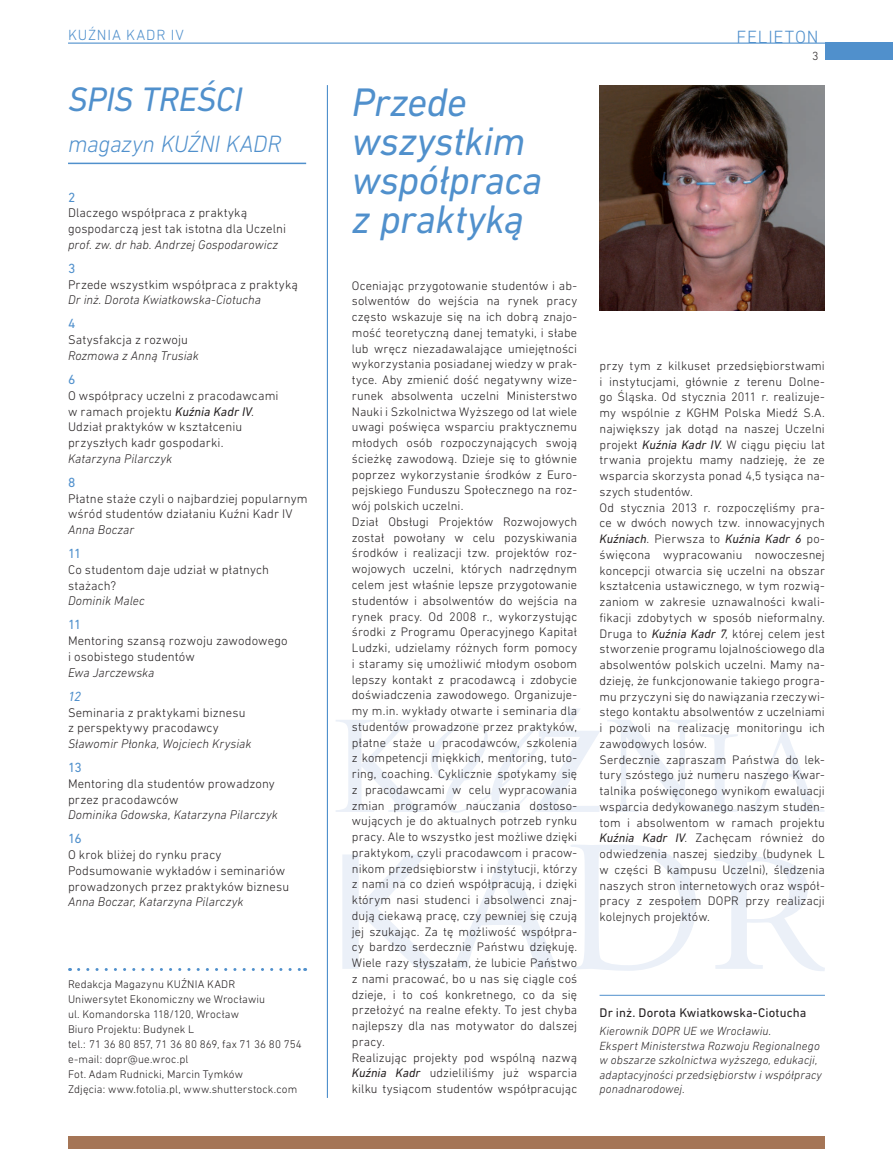
<style>
.page{position:relative;width:893px;height:1149px;background:#fff}
.page>*{position:absolute;margin:0;border:0;box-sizing:border-box;transform-origin:0 0}
.t1{font:italic 40.5px/39px "DIN Next LT Pro";letter-spacing:-.015em;color:#5090cc}
.t2{font:italic 34.5px "DIN Next LT Pro";letter-spacing:-.015em;color:#5090cc}
.t3{font:italic 300 24px "DIN Next LT Pro";letter-spacing:-.015em;color:#5090cc}
.t4{font:300 18px "DIN Next LT Pro";letter-spacing:.045em;color:#5090cc}
.t5{font:300 15px "DIN Next LT Pro";letter-spacing:.055em;color:#5090cc}
.t6{font:13.5px "DIN Next LT Pro";letter-spacing:-.075em;color:#5090cc}
.t7{font:italic 13.5px "DIN Next LT Pro";color:#5090cc}
.t8{font:300 12.75px/15.8px "DIN Next LT Pro";letter-spacing:.01em;color:#231f20}
.t9{font:italic 300 12.75px "DIN Next LT Pro";color:#231f20}
.t10{font:12.75px "DIN Next LT Pro";letter-spacing:.01em;color:#231f20}
.t11{font:300 12.6px/15.8px "DIN Next LT Pro";letter-spacing:.01em;color:#231f20}
.t12{font:italic 300 12px/14.4px "DIN Next LT Pro";letter-spacing:.005em;color:#231f20}
.t13{font:300 12px "DIN Next LT Pro";color:#231f20}
.t14{font:300 11.25px/15px "DIN Next LT Pro";letter-spacing:.01em;color:#231f20}
.s1{font-weight:400;font-style:italic}
</style>
<div class="page">
<hr style="left:68px;top:43px;width:825px;height:1px;background:#5090cc">
<div style="left:825px;top:43px;width:68px;height:17px;background:#5090cc"></div>
<div style="left:68px;top:1135px;width:757px;height:13px;background:#a57556"></div>
<svg style="left:336px;top:708px;width:489px;height:262px"></svg>
<img style="left:600px;top:85px;width:225px;height:225px">
<hr style="left:327px;top:85px;width:1px;height:1012px;background:#5090cc">
<hr style="left:600px;top:994px;width:225px;height:1px;background:#5090cc">
<hr style="left:68px;top:162px;width:238px;height:2px;background:#5090cc">
<svg style="left:79px;top:968px;width:227px;height:2px"></svg>
<p class="t5" style="left:68px;top:27px;width:117px">KUŹNIA KADR IV</p>
<h3 class="t4" style="left:736px;top:26px;width:84px">FELIETON</h3>
<h2 class="t2" style="left:68px;top:79px;width:176px">SPIS TREŚCI</h2>
<h3 class="t3" style="left:68px;top:130px;width:215px">magazyn KUŹNI KADR</h3>
<p class="t6" style="left:68px;top:189px;width:9px">2</p>
<p class="t8" style="left:68px;top:205px;width:220px">Dlaczego współpraca z praktyką gospodarczą jest tak istotna dla Uczelni</p>
<p class="t9" style="left:68px;top:237px;width:212px">prof. zw. dr hab. Andrzej Gospodarowicz</p>
<p class="t6" style="left:68px;top:260px;width:9px">3</p>
<p class="t8" style="left:68px;top:276px;width:232px">Przede wszystkim współpraca z praktyką</p>
<p class="t9" style="left:68px;top:293px;width:195px">Dr inż. Dorota Kwiatkowska-Ciotucha</p>
<p class="t6" style="left:68px;top:316px;width:9px">4</p>
<p class="t8" style="left:68px;top:332px;width:122px">Satysfakcja z rozwoju</p>
<p class="t9" style="left:68px;top:348px;width:132px">Rozmowa z Anną Trusiak</p>
<p class="t6" style="left:68px;top:371px;width:9px">6</p>
<p class="t8" style="left:68px;top:387px;width:212px">O współpracy uczelni z pracodawcami w ramach projektu <span class="s1">Kuźnia Kadr IV</span>.<br>Udział praktyków w kształceniu przyszłych kadr gospodarki.</p>
<p class="t9" style="left:68px;top:451px;width:106px">Katarzyna Pilarczyk</p>
<p class="t6" style="left:68px;top:474px;width:9px">8</p>
<p class="t8" style="left:68px;top:490px;width:241px">Płatne staże czyli o najbardziej popularnym wśród studentów działaniu Kuźni Kadr IV</p>
<p class="t9" style="left:68px;top:522px;width:68px">Anna Boczar</p>
<p class="t6" style="left:68px;top:545px;width:15px">11</p>
<p class="t8" style="left:68px;top:561px;width:203px">Co studentom daje udział w płatnych stażach?</p>
<p class="t9" style="left:68px;top:593px;width:78px">Dominik Malec</p>
<p class="t6" style="left:68px;top:617px;width:15px">11</p>
<p class="t8" style="left:68px;top:632px;width:221px">Mentoring szansą rozwoju zawodowego i osobistego studentów</p>
<p class="t9" style="left:68px;top:665px;width:88px">Ewa Jarczewska</p>
<p class="t7" style="left:68px;top:688px;width:14px">12</p>
<p class="t8" style="left:68px;top:704px;width:179px">Seminaria z praktykami biznesu z perspektywy pracodawcy</p>
<p class="t9" style="left:68px;top:736px;width:185px">Sławomir Płonka, Wojciech Krysiak</p>
<p class="t6" style="left:68px;top:759px;width:15px">13</p>
<p class="t8" style="left:68px;top:775px;width:208px">Mentoring dla studentów prowadzony przez pracodawców</p>
<p class="t9" style="left:68px;top:807px;width:211px">Dominika Gdowska, Katarzyna Pilarczyk</p>
<p class="t6" style="left:68px;top:830px;width:15px">16</p>
<p class="t8" style="left:68px;top:846px;width:223px">O krok bliżej do rynku pracy<br>Podsumowanie wykładów i seminariów prowadzonych przez praktyków biznesu</p>
<p class="t9" style="left:68px;top:894px;width:177px">Anna Boczar, Katarzyna Pilarczyk</p>
<p class="t14" style="left:68px;top:976px;width:235px">Redakcja Magazynu KUŹNIA KADR<br>Uniwersytet Ekonomiczny we Wrocławiu<br>ul. Komandorska 118/120, Wrocław<br>Biuro Projektu: Budynek L<br>tel.: 71 36 80 857, 71 36 80 869, fax 71 36 80 754 e-mail: dopr@ue.wroc.pl<br>Fot. Adam Rudnicki, Marcin Tymków<br>Zdjęcia: www.fotolia.pl, www.shutterstock.com</p>
<h1 class="t1" style="left:352px;top:82px;width:192px">Przede wszystkim współpraca z praktyką</h1>
<p class="t11" style="left:352px;top:277px;width:227px">Oceniając przygotowanie studentów i ab&shy;solwentów do wejścia na rynek pracy często wskazuje się na ich dobrą znajo&shy;mość teoretyczną danej tematyki, i słabe lub wręcz niezadawalające umiejętności wykorzystania posiadanej wiedzy w prak&shy;tyce. Aby zmienić dość negatywny wize&shy;runek absolwenta uczelni Ministerstwo Nauki i Szkolnictwa Wyższego od lat wiele uwagi poświęca wsparciu praktycznemu młodych osób rozpoczynających swoją ścieżkę zawodową. Dzieje się to głównie poprzez wykorzystanie środków z Euro&shy;pejskiego Funduszu Społecznego na roz&shy;wój polskich uczelni.<br>Dział Obsługi Projektów Rozwojowych został powołany w celu pozyskiwania środków i realizacji tzw. projektów roz&shy;wojowych uczelni, których nadrzędnym celem jest właśnie lepsze przygotowanie studentów i absolwentów do wejścia na rynek pracy. Od 2008 r., wykorzystując środki z Programu Operacyjnego Kapitał Ludzki, udzielamy różnych form pomocy i staramy się umożliwić młodym osobom lepszy kontakt z pracodawcą i zdobycie doświadczenia zawodowego. Organizuje&shy;my m.in. wykłady otwarte i seminaria dla studentów prowadzone przez praktyków, płatne staże u pracodawców, szkolenia z kompetencji miękkich, mentoring, tuto&shy;ring, coaching. Cyklicznie spotykamy się z pracodawcami w celu wypracowania zmian programów nauczania dostoso&shy;wujących je do aktualnych potrzeb rynku pracy. Ale to wszystko jest możliwe dzięki praktykom, czyli pracodawcom i pracow&shy;nikom przedsiębiorstw i instytucji, którzy z nami na co dzień współpracują, i dzięki którym nasi studenci i absolwenci znaj&shy;dują ciekawą pracę, czy pewniej się czują jej szukając. Za tę możliwość współpra&shy;cy bardzo serdecznie Państwu dziękuję.<br>Wiele razy słyszałam, że lubicie Państwo z nami pracować, bo u nas się ciągle coś dzieje, i to coś konkretnego, co da się przełożyć na realne efekty. To jest chyba najlepszy dla nas motywator do dalszej pracy.<br>Realizując projekty pod wspólną nazwą <span class="s1">Kuźnia Kadr</span> udzieliliśmy już wsparcia kilku tysiącom studentów współpracując</p>
<p class="t13" style="left:812px;top:49px;width:8px">3</p>
<p class="t11" style="left:600px;top:357px;width:227px">przy tym z kilkuset przedsiębiorstwami i instytucjami, głównie z terenu Dolne&shy;go Śląska. Od stycznia 2011 r. realizuje&shy;my wspólnie z KGHM Polska Miedź S.A. największy jak dotąd na naszej Uczelni projekt <span class="s1">Kuźnia Kadr IV</span>. W ciągu pięciu lat trwania projektu mamy nadzieję, że ze wsparcia skorzysta ponad 4,5 tysiąca na&shy;szych studentów.<br>Od stycznia 2013 r. rozpoczęliśmy pra&shy;ce w dwóch nowych tzw. innowacyjnych <span class="s1">Kuźniach</span>. Pierwsza to <span class="s1">Kuźnia Kadr 6</span> po&shy;święcona wypracowaniu nowoczesnej koncepcji otwarcia się uczelni na obszar kształcenia ustawicznego, w tym rozwią&shy;zaniom w zakresie uznawalności kwali&shy;fikacji zdobytych w sposób nieformalny.<br>Druga to <span class="s1">Kuźnia Kadr 7</span>, której celem jest stworzenie programu lojalnościowego dla absolwentów polskich uczelni. Mamy na&shy;dzieję, że funkcjonowanie takiego progra&shy;mu przyczyni się do nawiązania rzeczywi&shy;stego kontaktu absolwentów z uczelniami i pozwoli na realizację monitoringu ich zawodowych losów.<br>Serdecznie zapraszam Państwa do lek&shy;tury szóstego już numeru naszego Kwar&shy;talnika poświęconego wynikom ewaluacji wsparcia dedykowanego naszym studen&shy;tom i absolwentom w ramach projektu <span class="s1">Kuźnia Kadr IV</span>. Zachęcam również do odwiedzenia naszej siedziby (budynek L w części B kampusu Uczelni), śledzenia naszych stron internetowych oraz współ&shy;pracy z zespołem DOPR przy realizacji kolejnych projektów.</p>
<p class="t10" style="left:600px;top:1005px;width:208px">Dr inż. Dorota Kwiatkowska-Ciotucha</p>
<p class="t12" style="left:600px;top:1023px;width:224px">Kierownik DOPR UE we Wrocławiu.<br>Ekspert Ministerstwa Rozwoju Regionalnego w obszarze szkolnictwa wyższego, edukacji, adaptacyjności przedsiębiorstw i współpracy ponadnarodowej.</p>
</div>
